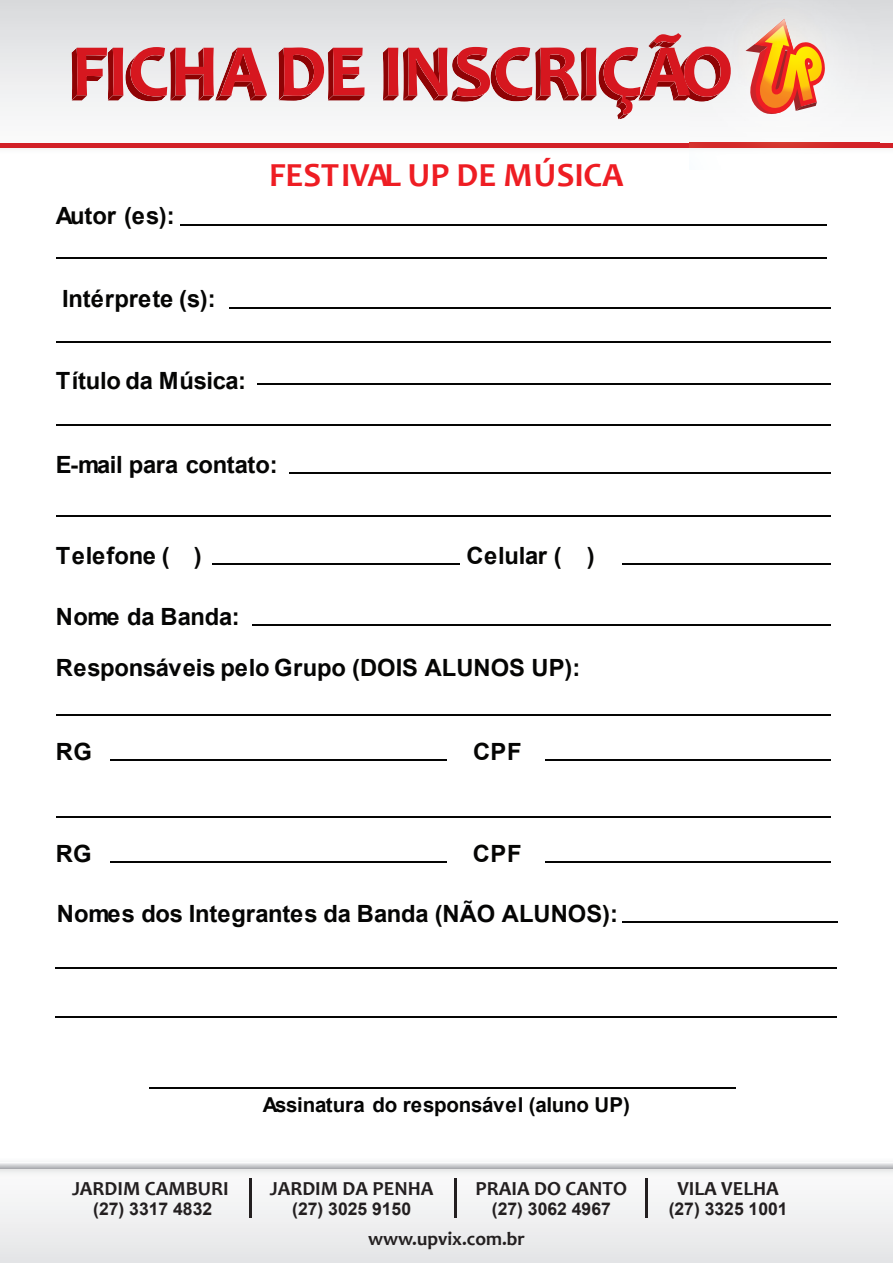
<style>
.page{position:relative;width:893px;height:1263px;background:#fff}
.page>*{position:absolute;margin:0;border:0;box-sizing:border-box;transform-origin:0 0}
.t1{font:700 33.9px "Candara";color:#ee1d23}
.t2{font:700 23.7px/51.6px "Arial";color:#050504}
.t3{font:700 20.55px "Arial";letter-spacing:-.01em;color:#050504}
.t4{font:700 20.1px "Candara";color:#231f20}
.t5{font:700 19.2px "Candara";color:#231f20}
.t6{font:700 17.55px "Arial";color:#231f20}
</style>
<div class="page">
<div style="left:0;top:1179px;width:893px;height:84px;background:#f0f0f1"></div>
<svg style="left:0;top:0;width:893px;height:143px"></svg>
<img style="left:0;top:1169px;width:893px;height:10px">
<svg style="left:0;top:1163px;width:893px;height:6px;background:#c9cacd"></svg>
<div style="left:0;top:143px;width:893px;height:5px;background:#d22027"></div>
<img style="left:690px;top:0;width:190px;height:156px">
<svg style="left:745px;top:19px;width:80px;height:95px;background:#ec9b65"></svg>
<img style="left:755px;top:19px;width:39px;height:31px">
<svg style="left:71px;top:47px;width:196px;height:54px;background:#d06d71"></svg>
<svg style="left:278px;top:47px;width:87px;height:54px;background:#cd5c60"></svg>
<svg style="left:383px;top:33px;width:348px;height:86px"></svg>
<hr style="left:180px;top:224px;width:647px;height:2px;background:#050504">
<hr style="left:56px;top:258px;width:771px;height:1px;background:#050504">
<hr style="left:229px;top:307px;width:602px;height:2px;background:#050504">
<hr style="left:258px;top:383px;width:573px;height:2px;background:#050504">
<hr style="left:56px;top:341px;width:775px;height:2px;background:#050504">
<hr style="left:56px;top:424px;width:775px;height:2px;background:#050504">
<hr style="left:289px;top:472px;width:542px;height:2px;background:#050504">
<hr style="left:213px;top:563px;width:247px;height:2px;background:#050504">
<hr style="left:622px;top:563px;width:209px;height:2px;background:#050504">
<hr style="left:56px;top:515px;width:775px;height:2px;background:#050504">
<hr style="left:253px;top:624px;width:578px;height:2px;background:#050504">
<hr style="left:56px;top:714px;width:775px;height:2px;background:#050504">
<hr style="left:110px;top:759px;width:337px;height:2px;background:#050504">
<hr style="left:622px;top:921px;width:215px;height:2px;background:#050504">
<hr style="left:545px;top:759px;width:286px;height:2px;background:#050504">
<hr style="left:56px;top:816px;width:775px;height:2px;background:#050504">
<hr style="left:110px;top:861px;width:337px;height:2px;background:#050504">
<hr style="left:545px;top:861px;width:286px;height:2px;background:#050504">
<hr style="left:56px;top:967px;width:781px;height:2px;background:#050504">
<hr style="left:56px;top:1016px;width:781px;height:2px;background:#050504">
<hr style="left:149px;top:1087px;width:587px;height:2px;background:#050504">
<hr style="left:645px;top:1179px;width:3px;height:39px;background:#231f20">
<hr style="left:454px;top:1179px;width:3px;height:39px;background:#231f20">
<hr style="left:249px;top:1179px;width:3px;height:39px;background:#231f20">
<p class="t2" style="left:56px;top:191px;width:120px">Autor (es):</p>
<p class="t2" style="left:62px;top:273px;width:155px">Intérprete (s):</p>
<p class="t2" style="left:56px;top:355px;width:192px">Título da Música:</p>
<h1 class="t1" style="left:269px;top:154px;width:356px">FESTIVAL UP DE MÚSICA</h1>
<p class="t2" style="left:56px;top:440px;width:223px">E-mail para contato:</p>
<p class="t2" style="left:56px;top:531px;width:147px">Telefone ( )</p>
<p class="t2" style="left:467px;top:531px;width:130px">Celular ( )</p>
<p class="t2" style="left:56px;top:591px;width:526px">Nome da Banda:<br>Responsáveis pelo Grupo (DOIS ALUNOS UP):</p>
<p class="t2" style="left:56px;top:727px;width:37px">RG</p>
<p class="t2" style="left:473px;top:727px;width:50px">CPF</p>
<p class="t2" style="left:56px;top:829px;width:37px">RG</p>
<p class="t2" style="left:473px;top:829px;width:50px">CPF</p>
<p class="t2" style="left:57px;top:889px;width:563px">Nomes dos Integrantes da Banda (NÃO ALUNOS):</p>
<p class="t4" style="left:72px;top:1177px;width:158px">JARDIM CAMBURI</p>
<p class="t6" style="left:93px;top:1197px;width:120px">(27) 3317 4832</p>
<p class="t3" style="left:263px;top:1091px;width:369px">Assinatura do responsável (aluno UP)</p>
<p class="t4" style="left:270px;top:1177px;width:165px">JARDIM DA PENHA</p>
<p class="t6" style="left:292px;top:1197px;width:120px">(27) 3025 9150</p>
<p class="t4" style="left:476px;top:1177px;width:153px">PRAIA DO CANTO</p>
<p class="t6" style="left:492px;top:1197px;width:120px">(27) 3062 4967</p>
<p class="t5" style="left:368px;top:1227px;width:158px">www.upvix.com.br</p>
<p class="t4" style="left:677px;top:1177px;width:103px">VILA VELHA</p>
<p class="t6" style="left:669px;top:1197px;width:120px">(27) 3325 1001</p>
</div>
